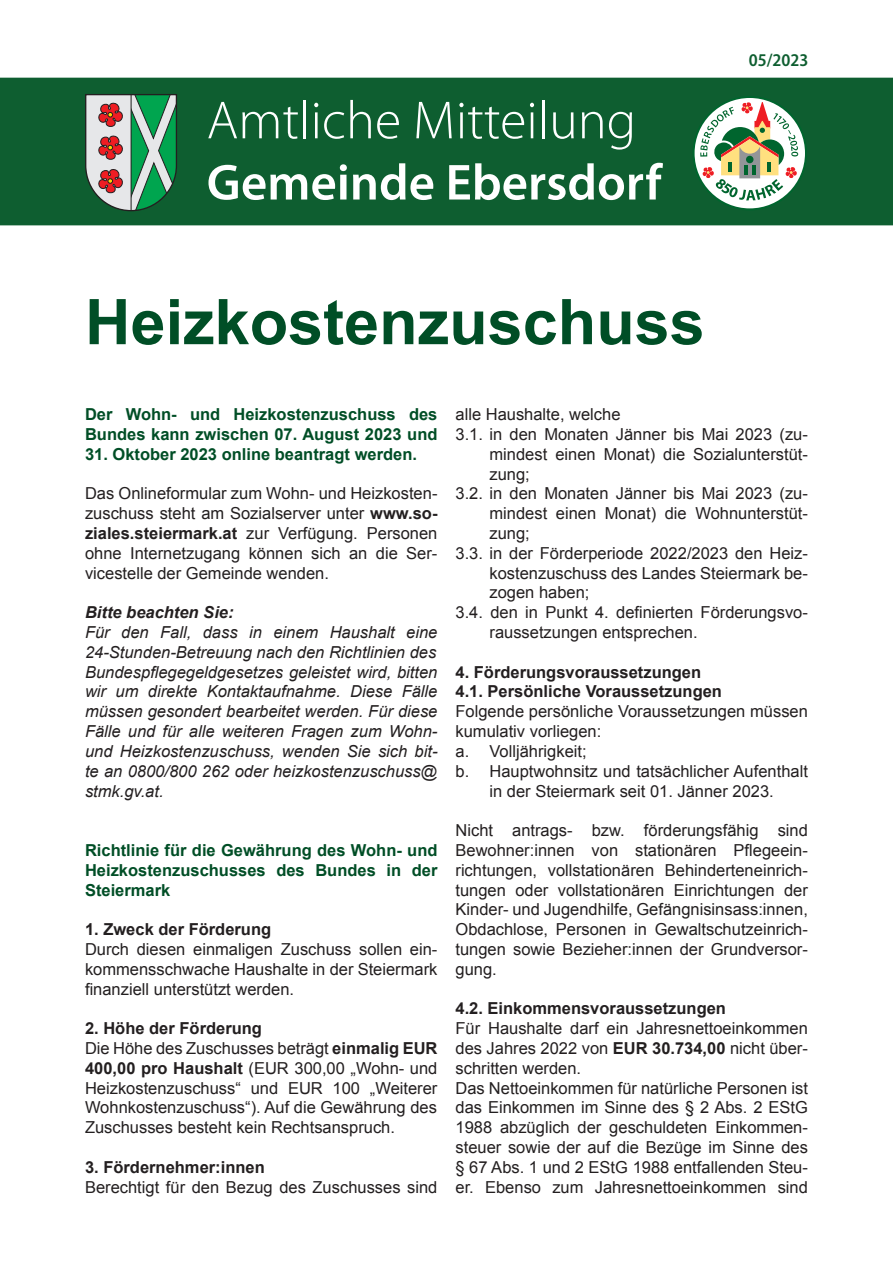
<style>
.page{position:relative;width:893px;height:1263px;background:#fff}
.page>*{position:absolute;margin:0;border:0;box-sizing:border-box;transform-origin:0 0}
.t1{font:700 63px "Arial";color:#004e26}
.t2{font:300 54px "Myriad Pro";color:#fff}
.t3{font:600 51px "Myriad Pro";color:#fff}
.t4{font:600 semi-condensed 18px "Myriad Pro";color:#0e5e30}
.t5{font:16.5px/19.8px "Arial";color:#231f20;text-align:justify}
.t6{font:italic 16.5px/19.8px "Arial";color:#231f20;text-align:justify}
.t7{font:700 16.5px/19.8px "Arial";color:#004e26}
.t8{font:700 16.5px/19.8px "Arial";color:#231f20}
.t9{font:italic 700 16.5px "Arial";color:#231f20}
.s1{font-weight:700}
</style>
<div class="page">
<div style="left:1px;top:78px;width:891px;height:147px;background:#0e5e30"></div>
<svg style="left:85px;top:94px;width:92px;height:118px;background:#82a289"></svg>
<svg style="left:692px;top:96px;width:115px;height:114px"></svg>
<div style="left:695px;top:98px;width:110px;height:110px;background:#fff;border-radius:50%"></div>
<svg style="left:700px;top:102px;width:98px;height:98px"></svg>
<h2 class="t2" style="left:207px;top:91px;width:431px">Amtliche Mitteilung</h2>
<h3 class="t3" style="left:207px;top:150px;width:456px">Gemeinde Ebersdorf</h3>
<h1 class="t1" style="left:85px;top:281px;width:621px">Heizkostenzuschuss</h1>
<p class="t4" style="left:749px;top:50px;width:61px">05/2023</p>
<p class="t7" style="left:85px;top:405px;width:354px">Der Wohn- und Heizkostenzuschuss des<br>Bundes kann zwischen 07. August 2023 und</p>
<p class="t7" style="left:85px;top:445px;width:333px">31. Oktober 2023 online beantragt werden.</p>
<p class="t5" style="left:85px;top:484px;width:354px">Das Onlineformular zum Wohn- und Heizkosten&shy;zuschuss steht am Sozialserver unter <span class="s1">www.so&shy;ziales.steiermark.at</span> zur Verfügung. Personen ohne Internetzugang können sich an die Ser&shy;vicestelle der Gemeinde wenden.</p>
<p class="t9" style="left:85px;top:602px;width:150px">Bitte beachten Sie:</p>
<p class="t6" style="left:85px;top:623px;width:354px">Für den Fall, dass in einem Haushalt eine 24-Stunden-Betreuung nach den Richtlinien des Bundespflegegeldgesetzes geleistet wird, bitten wir um direkte Kontaktaufnahme. Diese Fälle müssen gesondert bearbeitet werden. Für diese Fälle und für alle weiteren Fragen zum Wohn&shy;und Heizkostenzuschuss, wenden Sie sich bit&shy;te an 0800/800 262 oder heizkostenzuschuss@ stmk.gv.at.</p>
<p class="t7" style="left:85px;top:841px;width:354px;text-align:justify">Richtlinie für die Gewährung des Wohn- und Heizkostenzuschusses des Bundes in der Steiermark</p>
<p class="t8" style="left:85px;top:920px;width:188px">1. Zweck der Förderung</p>
<p class="t5" style="left:85px;top:939px;width:354px">Durch diesen einmaligen Zuschuss sollen ein&shy;kommensschwache Haushalte in der Steiermark finanziell unterstützt werden.</p>
<p class="t5" style="left:85px;top:1018px;width:354px;text-align:left"><span class="s1">2. Höhe der Förderung<br></span>Die Höhe des Zuschusses beträgt <span class="s1">einmalig EUR 400,00 pro Haushalt</span> (EUR 300,00 „Wohn- und Heizkostenzuschuss“ und EUR 100 „Weiterer Wohnkostenzuschuss“). Auf die Gewährung des Zuschusses besteht kein Rechtsanspruch.</p>
<p class="t8" style="left:85px;top:1157px;width:181px">3. Fördernehmer:innen</p>
<p class="t5" style="left:85px;top:1177px;width:354px">Berechtigt für den Bezug des Zuschusses sind</p>
<p class="t5" style="left:455px;top:405px;width:167px">alle Haushalte, welche</p>
<p class="t5" style="left:455px;top:424px;width:354px">3.1. in den Monaten Jänner bis Mai 2023 (zu-</p>
<p class="t5" style="left:489px;top:444px;width:320px">mindest einen Monat) die Sozialunterstüt-</p>
<p class="t5" style="left:489px;top:464px;width:42px">zung;</p>
<p class="t5" style="left:455px;top:484px;width:354px">3.2. in den Monaten Jänner bis Mai 2023 (zu-</p>
<p class="t5" style="left:489px;top:504px;width:320px">mindest einen Monat) die Wohnunterstüt-</p>
<p class="t5" style="left:489px;top:523px;width:42px">zung;</p>
<p class="t5" style="left:455px;top:543px;width:354px">3.3. in der Förderperiode 2022/2023 den Heiz-</p>
<p class="t5" style="left:489px;top:563px;width:320px">kostenzuschuss des Landes Steiermark be-</p>
<p class="t5" style="left:489px;top:583px;width:101px">zogen haben;</p>
<p class="t5" style="left:455px;top:603px;width:354px">3.4. den in Punkt 4. definierten Förderungsvo-</p>
<p class="t5" style="left:489px;top:622px;width:210px">raussetzungen entsprechen.</p>
<p class="t8" style="left:455px;top:662px;width:268px">4. Förderungsvoraussetzungen<br>4.1. Persönliche Voraussetzungen</p>
<p class="t5" style="left:455px;top:702px;width:354px">Folgende persönliche Voraussetzungen müssen</p>
<p class="t5" style="left:455px;top:721px;width:147px">kumulativ vorliegen:</p>
<p class="t5" style="left:455px;top:741px;width:133px">a. Volljährigkeit;</p>
<p class="t5" style="left:455px;top:761px;width:354px">b. Hauptwohnsitz und tatsächlicher Aufenthalt</p>
<p class="t5" style="left:489px;top:781px;width:286px">in der Steiermark seit 01. Jänner 2023.</p>
<p class="t5" style="left:455px;top:820px;width:354px">Nicht antrags- bzw. förderungsfähig sind Bewohner:innen von stationären Pflegeein&shy;richtungen, vollstationären Behinderteneinrich&shy;tungen oder vollstationären Einrichtungen der Kinder- und Jugendhilfe, Gefängnisinsass:innen, Obdachlose, Personen in Gewaltschutzeinrich&shy;tungen sowie Bezieher:innen der Grundversor&shy;gung.</p>
<p class="t8" style="left:455px;top:999px;width:272px">4.2. Einkommensvoraussetzungen</p>
<p class="t5" style="left:455px;top:1018px;width:354px;text-align:left">Für Haushalte darf ein Jahresnettoeinkommen des Jahres 2022 von <span class="s1">EUR 30.734,00</span> nicht über&shy;schritten werden.<br>Das Nettoeinkommen für natürliche Personen ist das Einkommen im Sinne des § 2 Abs. 2 EStG 1988 abzüglich der geschuldeten Einkommen&shy;steuer sowie der auf die Bezüge im Sinne des § 67 Abs. 1 und 2 EStG 1988 entfallenden Steu&shy;er. Ebenso zum Jahresnettoeinkommen sind</p>
</div>
